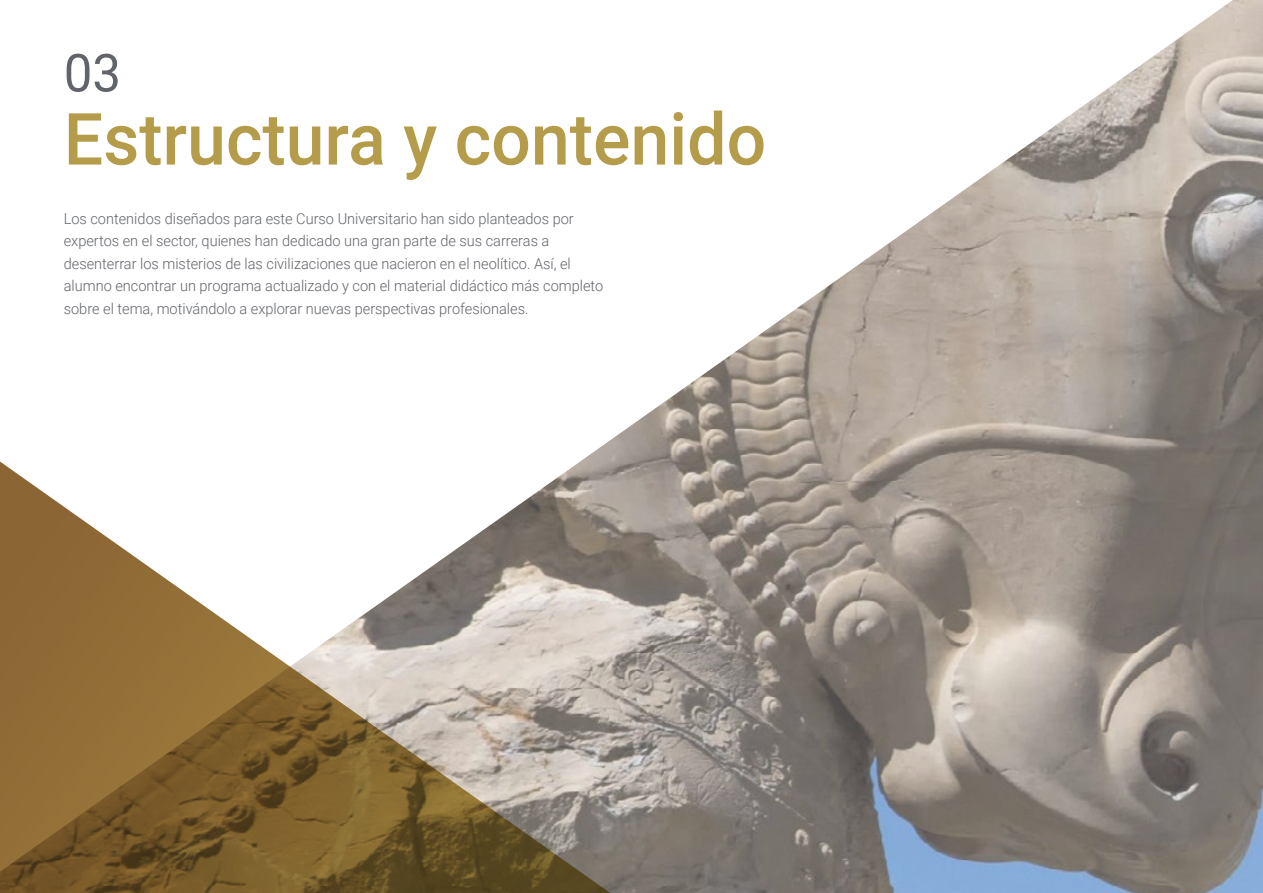
<style>
.page{position:relative;width:1263px;height:893px;background:#fff}
.page>*{position:absolute;margin:0;border:0;box-sizing:border-box;transform-origin:0 0}
.t1{font:500 72px "Roboto";color:#b49c4b}
.t2{font:52.5px "Roboto";color:#61646a}
.t3{font:300 15px/22.5px "Roboto";color:#61646a}
</style>
<div class="page">
<img style="left:602px;top:0;width:661px;height:893px">
<svg style="left:0;top:446px;width:640px;height:447px"></svg>
<h2 class="t2" style="left:64px;top:36px;width:59px">03</h2>
<h1 class="t1" style="left:64px;top:89px;width:704px">Estructura y contenido</h1>
<p class="t3" style="left:64px;top:207px;width:541px">Los contenidos diseñados para este Curso Universitario han sido planteados por expertos en el sector, quienes han dedicado una gran parte de sus carreras a desenterrar los misterios de las civilizaciones que nacieron en el neolítico. Así, el alumno encontrar un programa actualizado y con el material didáctico más completo sobre el tema, motivándolo a explorar nuevas perspectivas profesionales.</p>
</div>
